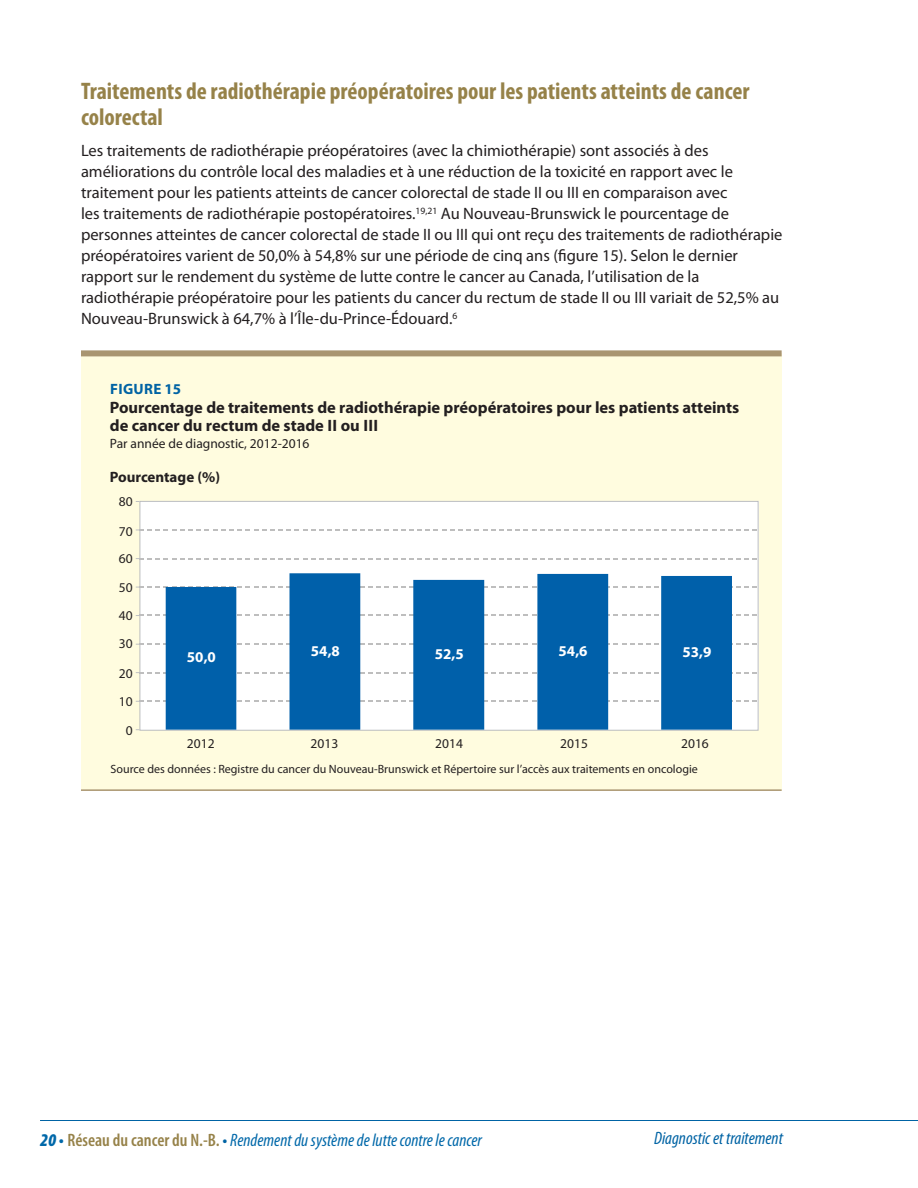
<style>
.page{position:relative;width:918px;height:1188px;background:#fff}
.page>*{position:absolute;margin:0;border:0;box-sizing:border-box;transform-origin:0 0}
._16pt_tan_subhead{font:700 condensed 24px/25.5px "Myriad Pro";color:#968249}
.t1{font:italic condensed 18px "Myriad Pro";color:#0068a9}
.t2{font:italic condensed 18px "Myriad Pro";color:#0063a4}
.Body_Text_11pt_14{font:16.5px/21px "Myriad Pro";color:#231f20}
.t3{font:700 16.5px/18.9px "Myriad Pro";color:#231f20}
.t4{font:700 15px "Myriad Pro";color:#fff}
.t5{font:700 15px "Myriad Pro";letter-spacing:-.005em;color:#231f20}
.t6{font:700 15px "Myriad Pro";letter-spacing:.02em;color:#0063a4}
.t7{font:13.5px "Myriad Pro";color:#231f20}
.t8{font:12px "Myriad Pro";color:#231f20}
.s1{font-weight:900}
.s2{font-weight:700;font-style:normal}
.s3{font-weight:600;font-style:normal;color:#968249}
.s4{font-weight:600;font-style:normal;color:#0063a4}
</style>
<div class="page">
<hr style="left:40px;top:1120px;width:878px;height:1px;background:#0063a4">
<div style="left:81px;top:353px;width:701px;height:437px;background:#fffcdf"></div>
<div style="left:81px;top:350px;width:701px;height:6px;background:#a99571"></div>
<hr style="left:81px;top:789px;width:701px;height:2px;background:#a99571">
<div style="left:140px;top:501px;width:618px;height:229px;background:#fff"></div>
<svg style="left:166px;top:573px;width:566px;height:157px;fill:#0060aa"></svg>
<svg style="left:136px;top:701px;width:621px;height:1px"></svg>
<svg style="left:136px;top:672px;width:621px;height:1px"></svg>
<svg style="left:136px;top:643px;width:621px;height:2px"></svg>
<svg style="left:136px;top:615px;width:621px;height:1px"></svg>
<svg style="left:136px;top:586px;width:621px;height:2px"></svg>
<svg style="left:136px;top:558px;width:621px;height:1px"></svg>
<svg style="left:136px;top:529px;width:621px;height:2px"></svg>
<p class="_16pt_tan_subhead" style="left:81px;top:79px;width:670px">Traitements de radiothérapie préopératoires pour les patients atteints de cancer colorectal</p>
<p class="Body_Text_11pt_14" style="left:81px;top:141px;width:703px">Les traitements de radiothérapie préopératoires (avec la chimiothérapie) sont associés à des améliorations du contrôle local des maladies et à une réduction de la toxicité en rapport avec le traitement pour les patients atteints de cancer colorectal de stade II ou III en comparaison avec<br>les traitements de radiothérapie postopératoires.<sup>19,21</sup> Au Nouveau-Brunswick le pourcentage de personnes atteintes de cancer colorectal de stade II ou III qui ont reçu des traitements de radiothérapie préopératoires varient de 50,0% à 54,8% sur une période de cinq ans (figure 15). Selon le dernier rapport sur le rendement du système de lutte contre le cancer au Canada, l’utilisation de la radiothérapie préopératoire pour les patients du cancer du rectum de stade II ou III variait de 52,5% au Nouveau-Brunswick à 64,7% à l’Île-du-Prince-Édouard.<sup>6</sup></p>
<p class="t6" style="left:110px;top:383px;width:73px">FIGURE 15</p>
<p class="t3" style="left:110px;top:399px;width:631px">Pourcentage de traitements de radiothérapie préopératoires pour les patients atteints de cancer du rectum de stade II ou III</p>
<p class="t7" style="left:110px;top:438px;width:201px">Par année de diagnostic, 2012-2016</p>
<p class="t5" style="left:110px;top:471px;width:112px">Pourcentage (%)</p>
<p class="t7" style="left:119px;top:497px;width:15px">80</p>
<p class="t7" style="left:119px;top:526px;width:15px">70</p>
<p class="t7" style="left:119px;top:553px;width:15px">60</p>
<p class="t7" style="left:119px;top:582px;width:15px">50</p>
<p class="t7" style="left:119px;top:610px;width:15px">40</p>
<p class="t7" style="left:119px;top:639px;width:15px">30</p>
<p class="t7" style="left:119px;top:668px;width:15px">20</p>
<p class="t7" style="left:119px;top:696px;width:15px">10</p>
<p class="t7" style="left:126px;top:725px;width:8px">0</p>
<p class="t4" style="left:187px;top:652px;width:30px">50,0</p>
<p class="t4" style="left:311px;top:645px;width:31px">54,8</p>
<p class="t4" style="left:435px;top:648px;width:31px">52,5</p>
<p class="t4" style="left:559px;top:645px;width:30px">54,6</p>
<p class="t4" style="left:682px;top:646px;width:31px">53,9</p>
<p class="t7" style="left:187px;top:739px;width:29px">2012</p>
<p class="t7" style="left:311px;top:739px;width:29px">2013</p>
<p class="t7" style="left:435px;top:739px;width:29px">2014</p>
<p class="t7" style="left:560px;top:739px;width:29px">2015</p>
<p class="t7" style="left:681px;top:739px;width:29px">2016</p>
<p class="t8" style="left:111px;top:764px;width:589px">Source des données : Registre du cancer du Nouveau-Brunswick et Répertoire sur l’accès aux traitements en oncologie</p>
<p class="t1" style="left:40px;top:1131px;width:443px"><span class="s1">20</span> <span class="s2">•</span> <span class="s3">Réseau du cancer du N.-B.</span> <span class="s4">•</span> Rendement du système de lutte contre le cancer</p>
<p class="t2" style="left:654px;top:1129px;width:130px">Diagnostic et traitement</p>
</div>
